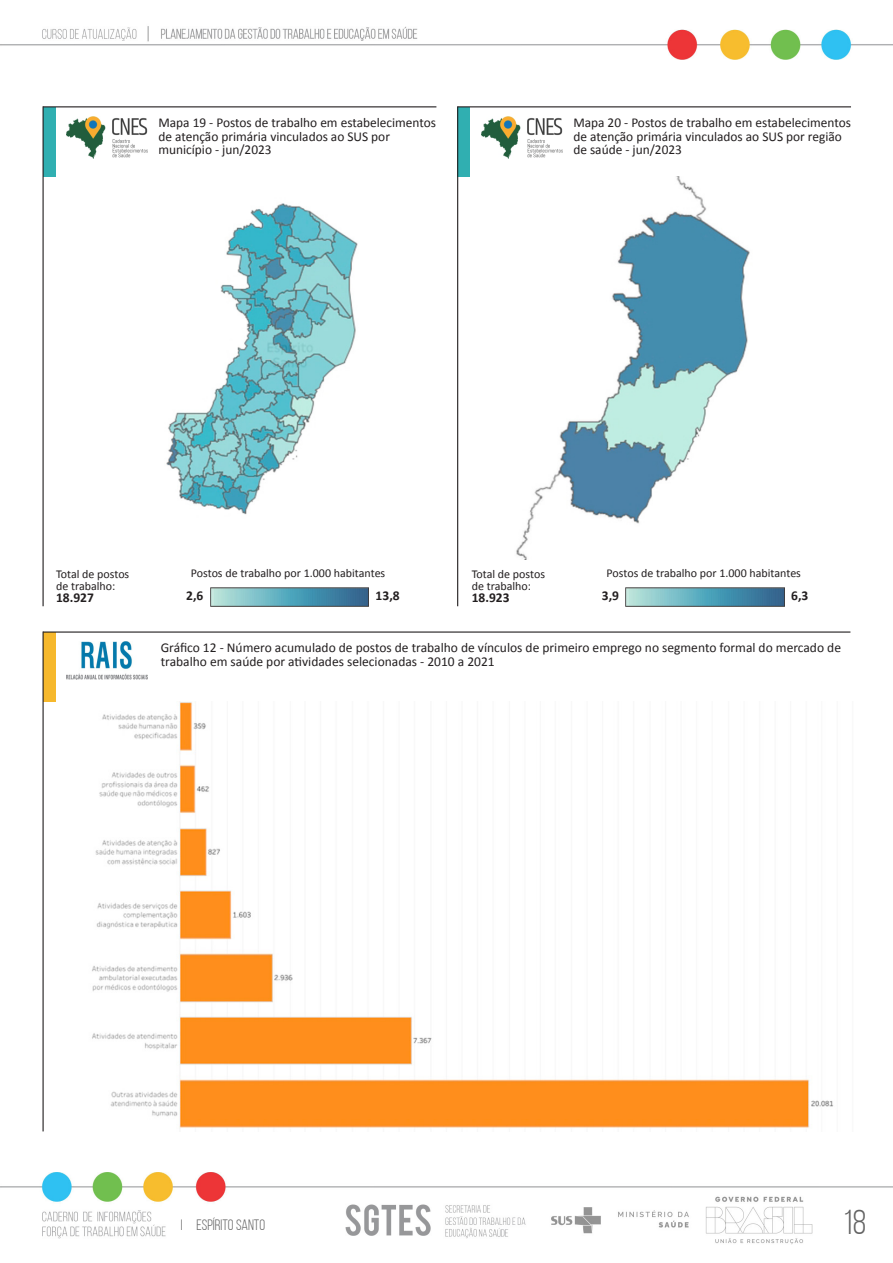
<style>
.page{position:relative;width:893px;height:1263px;background:#fff}
.page>*{position:absolute;margin:0;border:0;box-sizing:border-box;transform-origin:0 0}
.t1{font:34.5px "Bebas Neue";color:#636363}
.t2{font:15px "Bebas Neue";color:#636363}
.t3{font:13.5px/13.5px "Calibri";color:#231f20}
.t4{font:700 13.5px "Calibri";color:#231f20}
.t5{font:12px/12px "Calibri";color:#231f20}
</style>
<div class="page">
<img style="left:0;top:26px;width:893px;height:33px">
<img style="left:0;top:1172px;width:893px;height:73px">
<div style="left:43px;top:107px;width:12px;height:69px;background:#30afb1"></div>
<img style="left:66px;top:117px;width:82px;height:41px">
<hr style="left:43px;top:106px;width:393px;height:1px;background:#231f20">
<hr style="left:43px;top:106px;width:1px;height:500px;background:#231f20">
<div style="left:458px;top:107px;width:12px;height:69px;background:#30afb1"></div>
<img style="left:481px;top:117px;width:81px;height:41px">
<hr style="left:458px;top:106px;width:393px;height:1px;background:#231f20">
<hr style="left:457px;top:106px;width:1px;height:500px;background:#231f20">
<div style="left:43px;top:632px;width:12px;height:69px;background:#f6b82c"></div>
<hr style="left:43px;top:631px;width:807px;height:2px;background:#231f20">
<hr style="left:43px;top:631px;width:1px;height:500px;background:#231f20">
<img style="left:66px;top:642px;width:82px;height:38px">
<img style="left:166px;top:203px;width:192px;height:312px">
<img style="left:516px;top:176px;width:234px;height:383px">
<img style="left:210px;top:587px;width:158px;height:19px">
<img style="left:626px;top:587px;width:158px;height:19px">
<img style="left:92px;top:701px;width:741px;height:427px">
<p class="t3" style="left:158px;top:116px;width:279px">Mapa 19 - Postos de trabalho em estabelecimentos de atenção primária vinculados ao SUS por município - jun/2023</p>
<p class="t3" style="left:573px;top:116px;width:279px">Mapa 20 - Postos de trabalho em estabelecimentos de atenção primária vinculados ao SUS por região de saúde - jun/2023</p>
<p class="t5" style="left:191px;top:567px;width:196px">Postos de trabalho por 1.000 habitantes</p>
<p class="t4" style="left:186px;top:586px;width:19px">2,6</p>
<p class="t5" style="left:607px;top:567px;width:196px">Postos de trabalho por 1.000 habitantes</p>
<p class="t4" style="left:602px;top:586px;width:19px">3,9</p>
<p class="t5" style="left:56px;top:567px;width:75px">Total de postos de trabalho:</p>
<p class="t4" style="left:56px;top:587px;width:39px">18.927</p>
<p class="t4" style="left:791px;top:586px;width:19px">6,3</p>
<p class="t5" style="left:472px;top:567px;width:75px">Total de postos de trabalho:</p>
<p class="t4" style="left:472px;top:587px;width:39px">18.923</p>
<p class="t4" style="left:376px;top:586px;width:26px">13,8</p>
<p class="t3" style="left:161px;top:641px;width:682px">Gráfico 12 - Número acumulado de postos de trabalho de vínculos de primeiro emprego no segmento formal do mercado de trabalho em saúde por atividades selecionadas - 2010 a 2021</p>
<p class="t2" style="left:181px;top:1217px;width:86px">I ESPÍRITO SANTO</p>
<h1 class="t1" style="left:843px;top:1204px;width:25px">18</h1>
</div>
